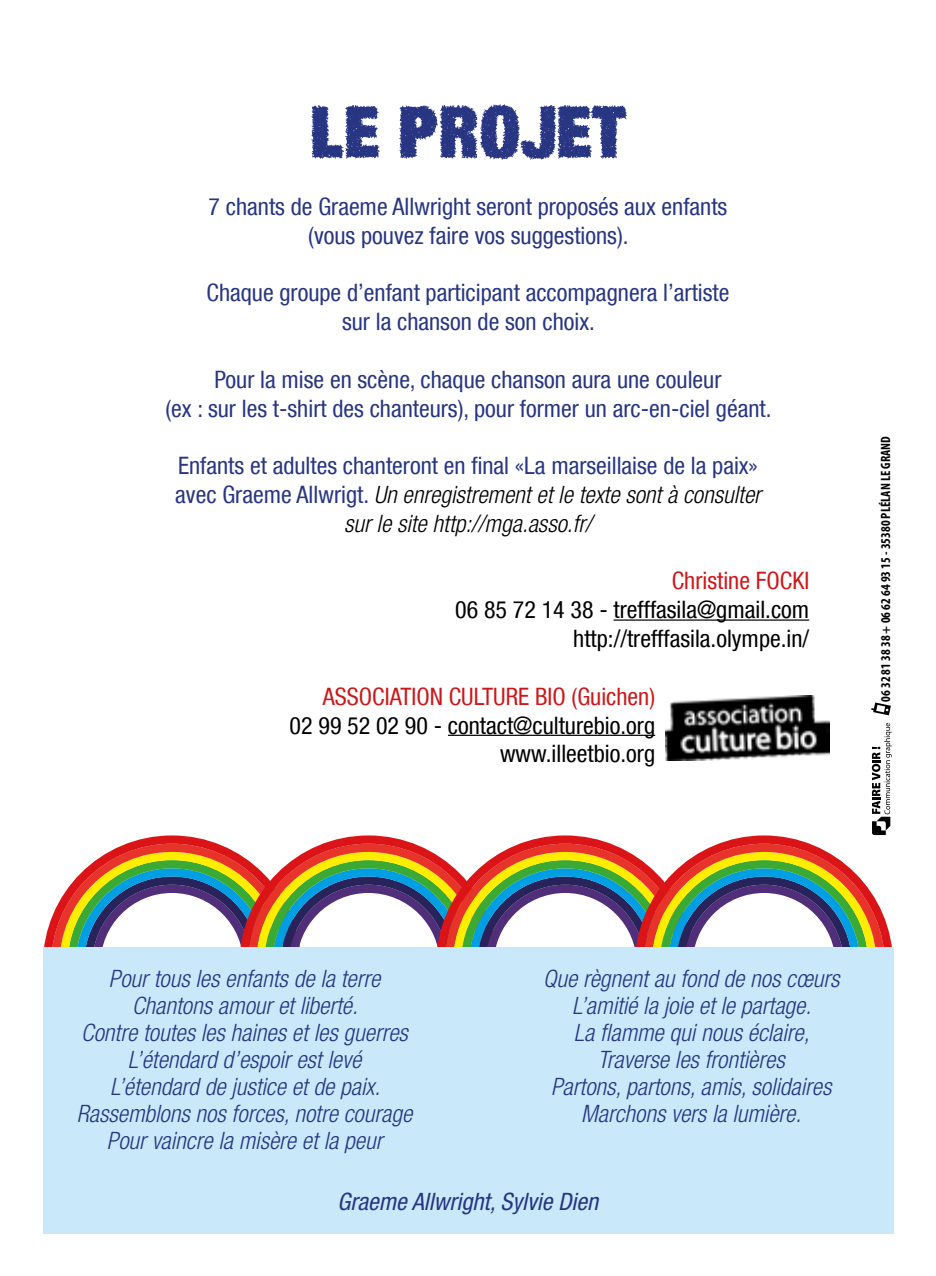
<style>
.page{position:relative;width:936px;height:1276px;background:#fff}
.page>*{position:absolute;margin:0;border:0;box-sizing:border-box;transform-origin:0 0}
.t1{font:900 72px "Culture Bio";color:#283583}
.t2{font:condensed 24px/28.8px "Helvetica Neue LT Com";color:#283583;text-align:center}
.t3{font:italic 300 condensed 24px/27px "Helvetica Neue LT Com";color:#283583;text-align:center}
.t4{font:condensed 24px/28.8px "Helvetica Neue LT Com";color:#000;text-align:right}
.t5{font:condensed 24px "Helvetica Neue LT Com";color:#cd171a}
.t6{font:italic condensed 24px "Helvetica Neue LT Com";color:#283583}
.t7{font:700 condensed 13.5px "Myriad Pro";color:#000}
.s1{font-weight:300;font-style:italic;color:#000}
</style>
<div class="page">
<hr style="left:613px;top:619px;width:196px;height:1px;background:#000">
<div style="left:43px;top:946px;width:850px;height:287px;background:#c9e9fb"></div>
<svg style="left:44px;top:723px;width:848px;height:223px"></svg>
<svg style="left:871px;top:702px;width:19px;height:13px"></svg>
<img style="left:665px;top:696px;width:164px;height:64px">
<h1 class="t1" style="left:310px;top:90px;width:316px">LE PROJET</h1>
<p class="t2" style="left:208px;top:192px;width:520px">7 chants de Graeme Allwright seront proposés aux enfants (vous pouvez faire vos suggestions).</p>
<p class="t2" style="left:206px;top:278px;width:524px">Chaque groupe d’enfant participant accompagnera l’artiste sur la chanson de son choix.</p>
<p class="t2" style="left:165px;top:365px;width:607px">Pour la mise en scène, chaque chanson aura une couleur<br>(ex : sur les t-shirt des chanteurs), pour former un arc-en-ciel géant.</p>
<p class="t2" style="left:175px;top:451px;width:587px">Enfants et adultes chanteront en final «La marseillaise de la paix» avec Graeme Allwrigt. <span class="s1">Un enregistrement et le texte sont à consulter sur le site http://mga.asso.fr/</span></p>
<p class="t5" style="left:671px;top:567px;width:139px">Christine FOCKI</p>
<p class="t4" style="left:455px;top:595px;width:355px">06 85 72 14 38 - trefffasila@gmail.com http://trefffasila.olympe.in/</p>
<p class="t5" style="left:323px;top:682px;width:334px">ASSOCIATION CULTURE BIO (Guichen)</p>
<p class="t4" style="left:289px;top:710px;width:367px">02 99 52 02 90 - contact@culturebio.org www.illeetbio.org</p>
<p class="t7" style="left:877px;top:702px;width:267px;rotate:-90deg">06 32 81 38 38 + 06 62 64 93 15 - 35380 PLÉLAN LE GRAND</p>
<p class="t3" style="left:77px;top:965px;width:337px">Pour tous les enfants de la terre Chantons amour et liberté.<br>Contre toutes les haines et les guerres L’étendard d’espoir est levé<br>L’étendard de justice et de paix.<br>Rassemblons nos forces, notre courage Pour vaincre la misère et la peur</p>
<p class="t3" style="left:543px;top:965px;width:298px">Que règnent au fond de nos cœurs<br>L’amitié la joie et le partage.<br>La flamme qui nous éclaire,<br>Traverse les frontières<br>Partons, partons, amis, solidaires<br>Marchons vers la lumière.</p>
<p class="t6" style="left:337px;top:1187px;width:262px">Graeme Allwright, Sylvie Dien</p>
</div>
